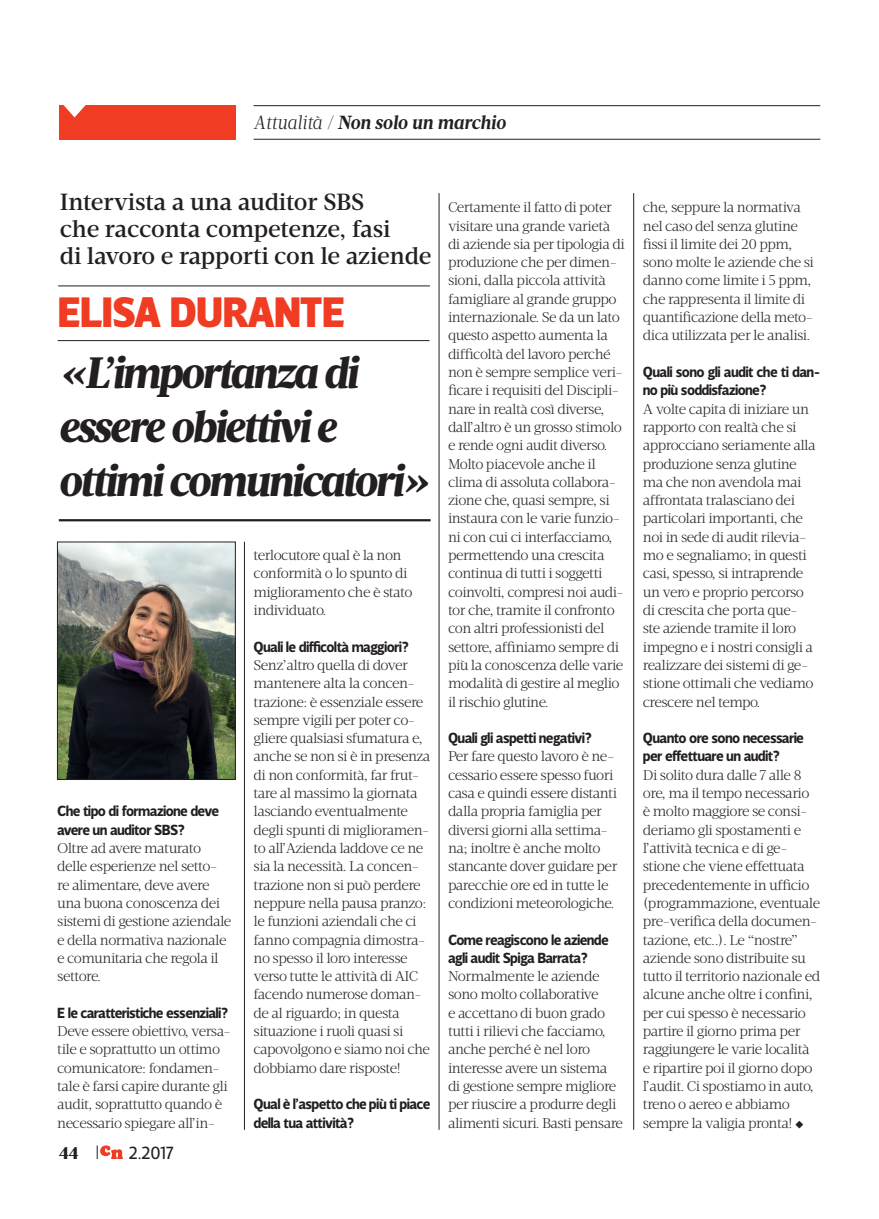
<style>
.page{position:relative;width:879px;height:1219px;background:#fff}
.page>*{position:absolute;margin:0;border:0;box-sizing:border-box;transform-origin:0 0}
.t1{font:italic 900 45px/54px "Velino Text";letter-spacing:-.055em;color:#231f20}
.t2{font:900 43.5px "Velino Sans";letter-spacing:-.025em;color:#ef3c22}
.t3{font:500 24px/27px "Velino Text";letter-spacing:-.01em;color:#231f20}
.t4{font:italic 700 19.5px "Velino Text";letter-spacing:-.01em;color:#231f20}
.t5{font:18px "Velino Sans";color:#231f20}
.t6{font:800 18px "Acta";color:#231f20}
.t7{font:700 15px/18.3px "Velino Sans";letter-spacing:-.04em;color:#231f20}
.t8{font:300 14.4px/18.3px "Velino Text";letter-spacing:-.035em;color:#231f20}
.s1{font-weight:300}
</style>
<div class="page">
<hr style="left:253px;top:105px;width:567px;height:1px;background:#231f20">
<hr style="left:253px;top:139px;width:567px;height:1px;background:#231f20">
<div style="left:59px;top:105px;width:176px;height:34px;background:#ef3c22"></div>
<svg style="left:63px;top:105px;width:23px;height:12px"></svg>
<svg style="left:97px;top:1145px;width:26px;height:14px"></svg>
<hr style="left:59px;top:519px;width:371px;height:2px;background:#231f20">
<hr style="left:58px;top:286px;width:372px;height:1px;background:#231f20">
<hr style="left:58px;top:340px;width:371px;height:1px;background:#231f20">
<hr style="left:438px;top:193px;width:1px;height:936px;background:#231f20">
<hr style="left:244px;top:542px;width:1px;height:587px;background:#231f20">
<hr style="left:633px;top:193px;width:1px;height:936px;background:#231f20">
<img style="left:59px;top:544px;width:174px;height:233px">
<div style="left:57px;top:542px;width:178px;height:237px;border:1px solid #231f20"></div>
<p class="t4" style="left:253px;top:110px;width:253px"><span class="s1">Attualità /</span> Non solo un marchio</p>
<p class="t3" style="left:60px;top:188px;width:373px">Intervista a una auditor SBS<br>che racconta competenze, fasi<br>di lavoro e rapporti con le aziende</p>
<p class="t2" style="left:57px;top:285px;width:286px">ELISA DURANTE</p>
<p class="t1" style="left:58px;top:346px;width:374px">«L’importanza di essere obiettivi e ottimi comunicatori»</p>
<p class="t7" style="left:57px;top:802px;width:163px">Che tipo di formazione deve avere un auditor SBS?</p>
<p class="t8" style="left:57px;top:839px;width:176px">Oltre ad avere maturato delle esperienze nel setto&shy;re alimentare, deve avere una buona conoscenza dei sistemi di gestione aziendale e della normativa nazionale e comunitaria che regola il settore.</p>
<p class="t7" style="left:57px;top:1003px;width:172px">E le caratteristiche essenziali?</p>
<p class="t8" style="left:57px;top:1022px;width:175px">Deve essere obiettivo, versa&shy;tile e soprattutto un ottimo comunicatore: fondamen&shy;tale è farsi capire durante gli audit, soprattutto quando è necessario spiegare all’in-</p>
<p class="t6" style="left:59px;top:1141px;width:22px">44</p>
<p class="t5" style="left:129px;top:1142px;width:47px">2.2017</p>
<p class="t8" style="left:253px;top:546px;width:160px">terlocutore qual è la non conformità o lo spunto di miglioramento che è stato individuato.</p>
<p class="t7" style="left:253px;top:637px;width:157px">Quali le difficoltà maggiori?</p>
<p class="t8" style="left:253px;top:656px;width:178px">Senz’altro quella di dover mantenere alta la concen&shy;trazione: è essenziale essere sempre vigili per poter co&shy;gliere qualsiasi sfumatura e, anche se non si è in presenza di non conformità, far frut&shy;tare al massimo la giornata lasciando eventualmente degli spunti di miglioramen&shy;to all’Azienda laddove ce ne sia la necessità. La concen&shy;trazione non si può perdere neppure nella pausa pranzo: le funzioni aziendali che ci fanno compagnia dimostra&shy;no spesso il loro interesse verso tutte le attività di AIC facendo numerose doman&shy;de al riguardo; in questa situazione i ruoli quasi si capovolgono e siamo noi che dobbiamo dare risposte!</p>
<p class="t7" style="left:253px;top:1095px;width:178px">Qual è l’aspetto che più ti piace della tua attività?</p>
<p class="t8" style="left:448px;top:198px;width:178px">Certamente il fatto di poter visitare una grande varietà di aziende sia per tipologia di produzione che per dimen&shy;sioni, dalla piccola attività famigliare al grande gruppo internazionale. Se da un lato questo aspetto aumenta la difficoltà del lavoro perché non è sempre semplice veri&shy;ficare i requisiti del Discipli&shy;nare in realtà così diverse, dall’altro è un grosso stimolo e rende ogni audit diverso.<br>Molto piacevole anche il clima di assoluta collabora&shy;zione che, quasi sempre, si instaura con le varie funzio&shy;ni con cui ci interfacciamo, permettendo una crescita continua di tutti i soggetti coinvolti, compresi noi audi&shy;tor che, tramite il confronto con altri professionisti del settore, affiniamo sempre di più la conoscenza delle varie modalità di gestire al meglio il rischio glutine.</p>
<p class="t7" style="left:448px;top:729px;width:145px">Quali gli aspetti negativi?</p>
<p class="t8" style="left:448px;top:747px;width:171px">Per fare questo lavoro è ne&shy;cessario essere spesso fuori casa e quindi essere distanti dalla propria famiglia per diversi giorni alla settima&shy;na; inoltre è anche molto stancante dover guidare per parecchie ore ed in tutte le condizioni meteorologiche.</p>
<p class="t7" style="left:448px;top:930px;width:162px">Come reagiscono le aziende agli audit Spiga Barrata?</p>
<p class="t8" style="left:448px;top:967px;width:176px">Normalmente le aziende sono molto collaborative<br>e accettano di buon grado tutti i rilievi che facciamo, anche perché è nel loro interesse avere un sistema di gestione sempre migliore per riuscire a produrre degli alimenti sicuri. Basti pensare</p>
<p class="t8" style="left:642px;top:198px;width:172px">che, seppure la normativa nel caso del senza glutine fissi il limite dei 20 ppm, sono molte le aziende che si danno come limite i 5 ppm, che rappresenta il limite di quantificazione della meto&shy;dica utilizzata per le analisi.</p>
<p class="t7" style="left:642px;top:363px;width:179px">Quali sono gli audit che ti dan&shy;no più soddisfazione?</p>
<p class="t8" style="left:642px;top:400px;width:174px">A volte capita di iniziare un rapporto con realtà che si approcciano seriamente alla produzione senza glutine ma che non avendola mai affrontata tralasciano dei particolari importanti, che noi in sede di audit rilevia&shy;mo e segnaliamo; in questi casi, spesso, si intraprende un vero e proprio percorso di crescita che porta que&shy;ste aziende tramite il loro impegno e i nostri consigli a realizzare dei sistemi di ge&shy;stione ottimali che vediamo crescere nel tempo.</p>
<p class="t7" style="left:642px;top:729px;width:162px">Quanto ore sono necessarie per effettuare un audit?</p>
<p class="t8" style="left:642px;top:766px;width:179px">Di solito dura dalle 7 alle 8 ore, ma il tempo necessario è molto maggiore se consi&shy;deriamo gli spostamenti e l’attività tecnica e di ge&shy;stione che viene effettuata precedentemente in ufficio (programmazione, eventuale pre-verifica della documen&shy;tazione, etc..). Le “nostre” aziende sono distribuite su tutto il territorio nazionale ed alcune anche oltre i confini, per cui spesso è necessario partire il giorno prima per raggiungere le varie località e ripartire poi il giorno dopo l’audit. Ci spostiamo in auto, treno o aereo e abbiamo sempre la valigia pronta! ◆</p>
</div>
